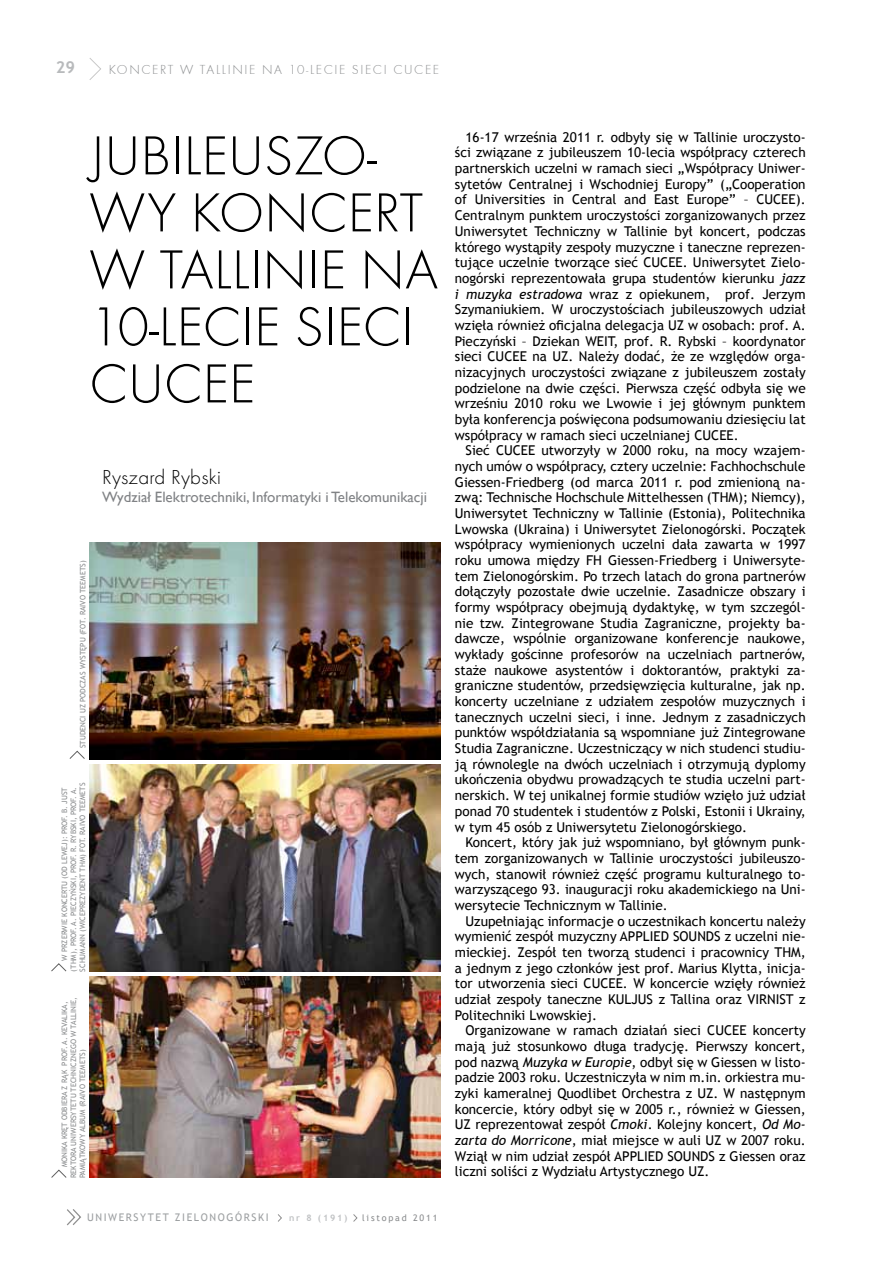
<style>
.page{position:relative;width:893px;height:1263px;background:#fff}
.page>*{position:absolute;margin:0;border:0;box-sizing:border-box;transform-origin:0 0}
.t1{font:57px/57px "Futura TEE Ligh";color:#000}
.t2{font:21px "Futur TEE Lig";letter-spacing:.01em;color:#000}
.t3{font:700 16.5px "Trebuchet MS";color:#b8babc}
.t4{font:15px "Gill Sans";color:#808285}
.t5{font:13.5px/15.6px "Trebuchet MS";color:#000;text-align:justify}
.t6{font:13.5px "Futura TEE Ligh";letter-spacing:.12em;color:#8a8c8e}
.t7{font:10.5px "Trebuchet MS";letter-spacing:.15em;color:#9da0a2}
.t8{font:9px "Trebuchet MS";letter-spacing:.2em;color:#8a8c8e}
.t9{font:700 9px "Trebuchet MS";color:#c0c2c4}
.t10{font:7.5px/9px "Trebuchet MS";color:#8a8c8e}
.s1{font-style:italic}
</style>
<div class="page">
<svg style="left:89px;top:58px;width:12px;height:22px"></svg>
<svg style="left:278px;top:1214px;width:4px;height:8px"></svg>
<svg style="left:353px;top:1214px;width:4px;height:8px"></svg>
<svg style="left:67px;top:1209px;width:14px;height:17px"></svg>
<img style="left:89px;top:764px;width:351px;height:207px">
<img style="left:89px;top:543px;width:351px;height:216px">
<img style="left:89px;top:977px;width:351px;height:201px">
<svg style="left:69px;top:751px;width:16px;height:8px"></svg>
<svg style="left:51px;top:1169px;width:16px;height:9px"></svg>
<svg style="left:51px;top:963px;width:16px;height:8px"></svg>
<p class="t3" style="left:56px;top:57px;width:21px">29</p>
<p class="t6" style="left:109px;top:61px;width:295px">KONCERT W TALLINIE NA 10-LECIE SIECI CUCEE</p>
<h1 class="t1" style="left:89px;top:127px;width:351px">JUBILEUSZO-<br>WY KONCERT<br>W TALLINIE NA<br>10-LECIE SIECI<br>CUCEE</h1>
<h2 class="t2" style="left:102px;top:465px;width:121px">Ryszard Rybski</h2>
<p class="t4" style="left:102px;top:488px;width:326px">Wydział Elektrotechniki, Informatyki i Telekomunikacji</p>
<p class="t10" style="left:78px;top:748px;width:189px;rotate:-90deg">Studenci UZ podczas występu (fot. Raivo Teemets)</p>
<p class="t10" style="left:60px;top:971px;width:189px;text-indent:11px;rotate:-90deg">W przerwie koncertu (od lewej): prof. B. Just (THM), prof. A. Pieczyński, prof. R. Rybski, prof. A.<br>Schumann (wiceprezydent THM) fot. Raivo Teemets</p>
<p class="t10" style="left:60px;top:1178px;width:182px;text-indent:11px;rotate:-90deg">Monika Kręt odbiera z rąk prof. A. Kevalika, rektora Uniwersytetu Technicznego w Tallinie, pamiątkowy album (Raivo Teemets)</p>
<p class="t7" style="left:87px;top:1211px;width:183px">UNIWERSYTET ZIELONOGÓRSKI</p>
<p class="t9" style="left:289px;top:1212px;width:60px">nr 8 (191)</p>
<p class="t8" style="left:362px;top:1212px;width:77px">listopad 2011</p>
<p class="t5" style="left:455px;top:129px;width:352px;text-indent:11px">16-17 września 2011 r. odbyły się w Tallinie uroczysto&shy;ści związane z jubileuszem 10-lecia współpracy czterech partnerskich uczelni w ramach sieci „Współpracy Uniwer&shy;sytetów Centralnej i Wschodniej Europy” („Cooperation of Universities in Central and East Europe” – CUCEE).<br>Centralnym punktem uroczystości zorganizowanych przez Uniwersytet Techniczny w Tallinie był koncert, podczas którego wystąpiły zespoły muzyczne i taneczne reprezen&shy;tujące uczelnie tworzące sieć CUCEE. Uniwersytet Zielo&shy;nogórski reprezentowała grupa studentów kierunku <span class="s1">jazz i muzyka estradowa</span> wraz z opiekunem, prof. Jerzym Szymaniukiem. W uroczystościach jubileuszowych udział wzięła również oficjalna delegacja UZ w osobach: prof. A.<br>Pieczyński – Dziekan WEIT, prof. R. Rybski – koordynator sieci CUCEE na UZ. Należy dodać, że ze względów orga&shy;nizacyjnych uroczystości związane z jubileuszem zostały podzielone na dwie części. Pierwsza część odbyła się we wrześniu 2010 roku we Lwowie i jej głównym punktem była konferencja poświęcona podsumowaniu dziesięciu lat współpracy w ramach sieci uczelnianej CUCEE.</p>
<p class="t5" style="left:455px;top:443px;width:352px;text-indent:11px">Sieć CUCEE utworzyły w 2000 roku, na mocy wzajem&shy;nych umów o współpracy, cztery uczelnie: Fachhochschule Giessen-Friedberg (od marca 2011 r. pod zmienioną na&shy;zwą: Technische Hochschule Mittelhessen (THM); Niemcy), Uniwersytet Techniczny w Tallinie (Estonia), Politechnika Lwowska (Ukraina) i Uniwersytet Zielonogórski. Początek współpracy wymienionych uczelni dała zawarta w 1997 roku umowa między FH Giessen-Friedberg i Uniwersyte&shy;tem Zielonogórskim. Po trzech latach do grona partnerów dołączyły pozostałe dwie uczelnie. Zasadnicze obszary i formy współpracy obejmują dydaktykę, w tym szczegól&shy;nie tzw. Zintegrowane Studia Zagraniczne, projekty ba&shy;dawcze, wspólnie organizowane konferencje naukowe, wykłady gościnne profesorów na uczelniach partnerów, staże naukowe asystentów i doktorantów, praktyki za&shy;graniczne studentów, przedsięwzięcia kulturalne, jak np. koncerty uczelniane z udziałem zespołów muzycznych i tanecznych uczelni sieci, i inne. Jednym z zasadniczych punktów współdziałania są wspomniane już Zintegrowane Studia Zagraniczne. Uczestniczący w nich studenci studiu&shy;ją równolegle na dwóch uczelniach i otrzymują dyplomy ukończenia obydwu prowadzących te studia uczelni part&shy;nerskich. W tej unikalnej formie studiów wzięło już udział ponad 70 studentek i studentów z Polski, Estonii i Ukrainy, w tym 45 osób z Uniwersytetu Zielonogórskiego.</p>
<p class="t5" style="left:455px;top:835px;width:352px;text-indent:11px">Koncert, który jak już wspomniano, był głównym punk&shy;tem zorganizowanych w Tallinie uroczystości jubileuszo&shy;wych, stanowił również część programu kulturalnego to&shy;warzyszącego 93. inauguracji roku akademickiego na Uni&shy;wersytecie Technicznym w Tallinie.</p>
<p class="t5" style="left:455px;top:913px;width:352px;text-indent:11px">Uzupełniając informacje o uczestnikach koncertu należy wymienić zespół muzyczny APPLIED SOUNDS z uczelni nie&shy;mieckiej. Zespół ten tworzą studenci i pracownicy THM, a jednym z jego członków jest prof. Marius Klytta, inicja&shy;tor utworzenia sieci CUCEE. W koncercie wzięły również udział zespoły taneczne KULJUS z Tallina oraz VIRNIST z Politechniki Lwowskiej.</p>
<p class="t5" style="left:455px;top:1023px;width:352px;text-indent:11px">Organizowane w ramach działań sieci CUCEE koncerty mają już stosunkowo długa tradycję. Pierwszy koncert, pod nazwą <span class="s1">Muzyka w Europie</span>, odbył się w Giessen w listo&shy;padzie 2003 roku. Uczestniczyła w nim m.in. orkiestra mu&shy;zyki kameralnej Quodlibet Orchestra z UZ. W następnym koncercie, który odbył się w 2005 r., również w Giessen, UZ reprezentował zespół <span class="s1">Cmoki</span>. Kolejny koncert, <span class="s1">Od Mo&shy;zarta do Morricone</span>, miał miejsce w auli UZ w 2007 roku.<br>Wziął w nim udział zespół APPLIED SOUNDS z Giessen oraz liczni soliści z Wydziału Artystycznego UZ.</p>
</div>
